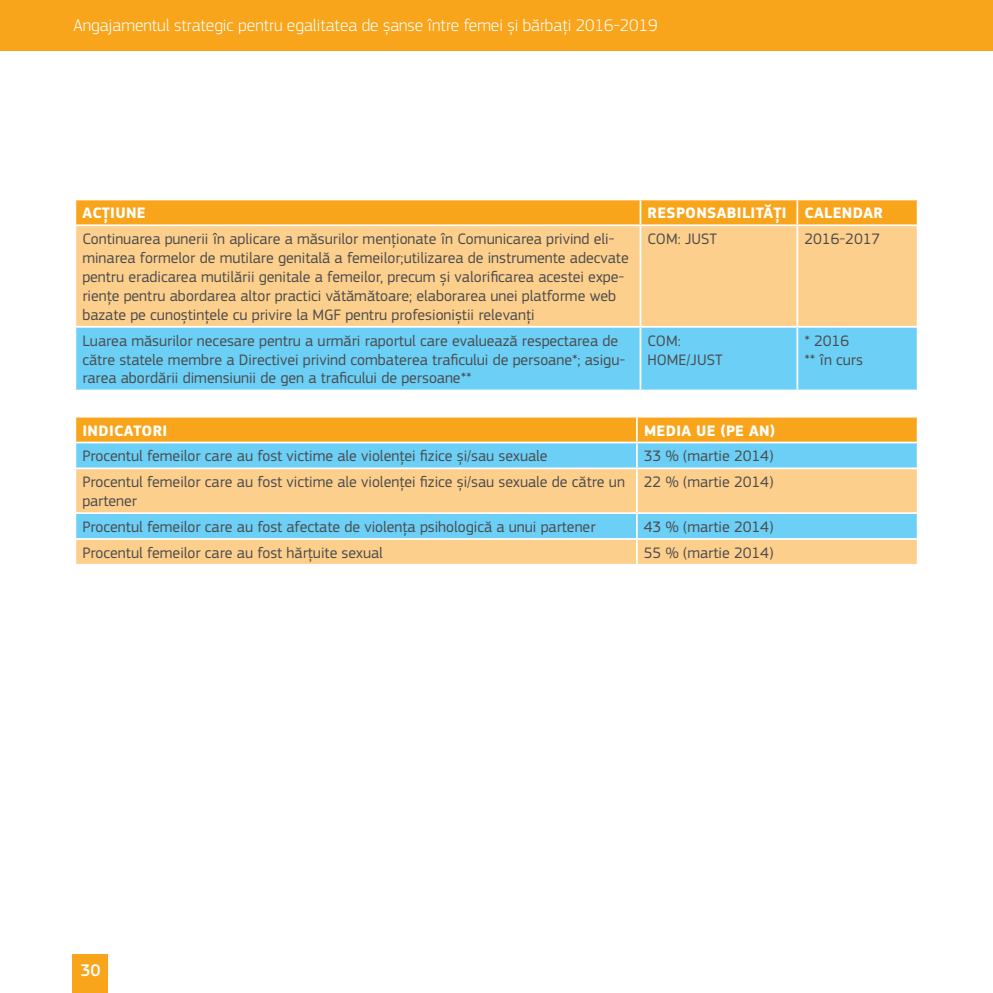
<style>
.page{position:relative;width:993px;height:993px;background:#fff}
.page>*{position:absolute;margin:0;border:0;box-sizing:border-box;transform-origin:0 0}
.t1{font:300 17.5px "EC Square Sans Pro";color:#fff}
.t2{font:500 17.5px "EC Square Sans Pro";color:#fff}
.Table_text_black{font:15.75px/18.9px "EC Square Sans Pro";color:#4b4c4d}
.Table_header{font:700 15.75px "EC Square Sans Pro";letter-spacing:.02em;color:#fff}
</style>
<div class="page">
<div style="left:72px;top:953px;width:36px;height:39px;background:#f9a51b"></div>
<div style="left:0;top:0;width:992px;height:51px;background:#f9a51b"></div>
<div style="left:76px;top:200px;width:840px;height:24px;background:#f9a51b"></div>
<div style="left:76px;top:226px;width:840px;height:100px;background:#fdcf8c"></div>
<div style="left:76px;top:327px;width:840px;height:62px;background:#6bcff6"></div>
<hr style="left:639px;top:226px;width:2px;height:100px;background:#fff">
<hr style="left:796px;top:226px;width:2px;height:100px;background:#fff">
<hr style="left:639px;top:327px;width:2px;height:62px;background:#fff">
<hr style="left:796px;top:327px;width:2px;height:62px;background:#fff">
<hr style="left:639px;top:200px;width:2px;height:24px;background:#fff">
<hr style="left:796px;top:200px;width:2px;height:24px;background:#fff">
<div style="left:76px;top:417px;width:840px;height:24px;background:#f9a51b"></div>
<div style="left:76px;top:443px;width:840px;height:24px;background:#6bcff6"></div>
<svg style="left:76px;top:469px;width:840px;height:94px;background:#d6cfa9"></svg>
<hr style="left:635px;top:443px;width:2px;height:24px;background:#fff">
<hr style="left:635px;top:469px;width:2px;height:43px;background:#fff">
<hr style="left:74px;top:512px;width:562px;height:2px;background:#fff">
<hr style="left:636px;top:512px;width:282px;height:2px;background:#fff">
<hr style="left:635px;top:514px;width:2px;height:24px;background:#fff">
<hr style="left:74px;top:538px;width:562px;height:1px;background:#fff">
<hr style="left:636px;top:538px;width:282px;height:1px;background:#fff">
<hr style="left:635px;top:539px;width:2px;height:24px;background:#fff">
<hr style="left:635px;top:417px;width:2px;height:24px;background:#fff">
<p class="t1" style="left:73px;top:15px;width:585px">Angajamentul strategic pentru egalitatea de șanse între femei și bărbați 2016-2019</p>
<p class="Table_header" style="left:82px;top:203px;width:65px">ACȚIUNE</p>
<p class="Table_header" style="left:647px;top:203px;width:140px">RESPONSABILITĂȚI</p>
<p class="Table_header" style="left:804px;top:203px;width:80px">CALENDAR</p>
<p class="Table_text_black" style="left:82px;top:229px;width:547px">Continuarea punerii în aplicare a măsurilor menționate în Comunicarea privind eli&shy;minarea formelor de mutilare genitală a femeilor;utilizarea de instrumente adecvate pentru eradicarea mutilării genitale a femeilor, precum și valorificarea acestei expe&shy;riențe pentru abordarea altor practici vătămătoare; elaborarea unei platforme web bazate pe cunoștințele cu privire la MGF pentru profesioniștii relevanți</p>
<p class="Table_text_black" style="left:647px;top:229px;width:71px">COM: JUST</p>
<p class="Table_text_black" style="left:804px;top:229px;width:77px">2016-2017</p>
<p class="Table_text_black" style="left:82px;top:331px;width:544px">Luarea măsurilor necesare pentru a urmări raportul care evaluează respectarea de către statele membre a Directivei privind combaterea traficului de persoane*; asigu&shy;rarea abordării dimensiunii de gen a traficului de persoane**</p>
<p class="Table_text_black" style="left:647px;top:331px;width:77px">COM:<br>HOME/JUST</p>
<p class="Table_text_black" style="left:804px;top:331px;width:60px">* 2016 ** în curs</p>
<p class="Table_header" style="left:82px;top:421px;width:86px">INDICATORI</p>
<p class="Table_header" style="left:643px;top:421px;width:133px">MEDIA UE (PE AN)</p>
<p class="Table_text_black" style="left:82px;top:446px;width:466px">Procentul femeilor care au fost victime ale violenței fizice și/sau sexuale</p>
<p class="Table_text_black" style="left:643px;top:446px;width:131px">33 % (martie 2014)</p>
<p class="Table_text_black" style="left:82px;top:472px;width:544px">Procentul femeilor care au fost victime ale violenței fizice și/sau sexuale de către un partener</p>
<p class="Table_text_black" style="left:643px;top:472px;width:131px">22 % (martie 2014)</p>
<p class="Table_text_black" style="left:82px;top:517px;width:514px">Procentul femeilor care au fost afectate de violența psihologică a unui partener</p>
<p class="Table_text_black" style="left:643px;top:517px;width:131px">43 % (martie 2014)</p>
<p class="Table_text_black" style="left:82px;top:543px;width:302px">Procentul femeilor care au fost hărțuite sexual</p>
<p class="Table_text_black" style="left:643px;top:543px;width:131px">55 % (martie 2014)</p>
<p class="t2" style="left:80px;top:959px;width:22px">30</p>
</div>
